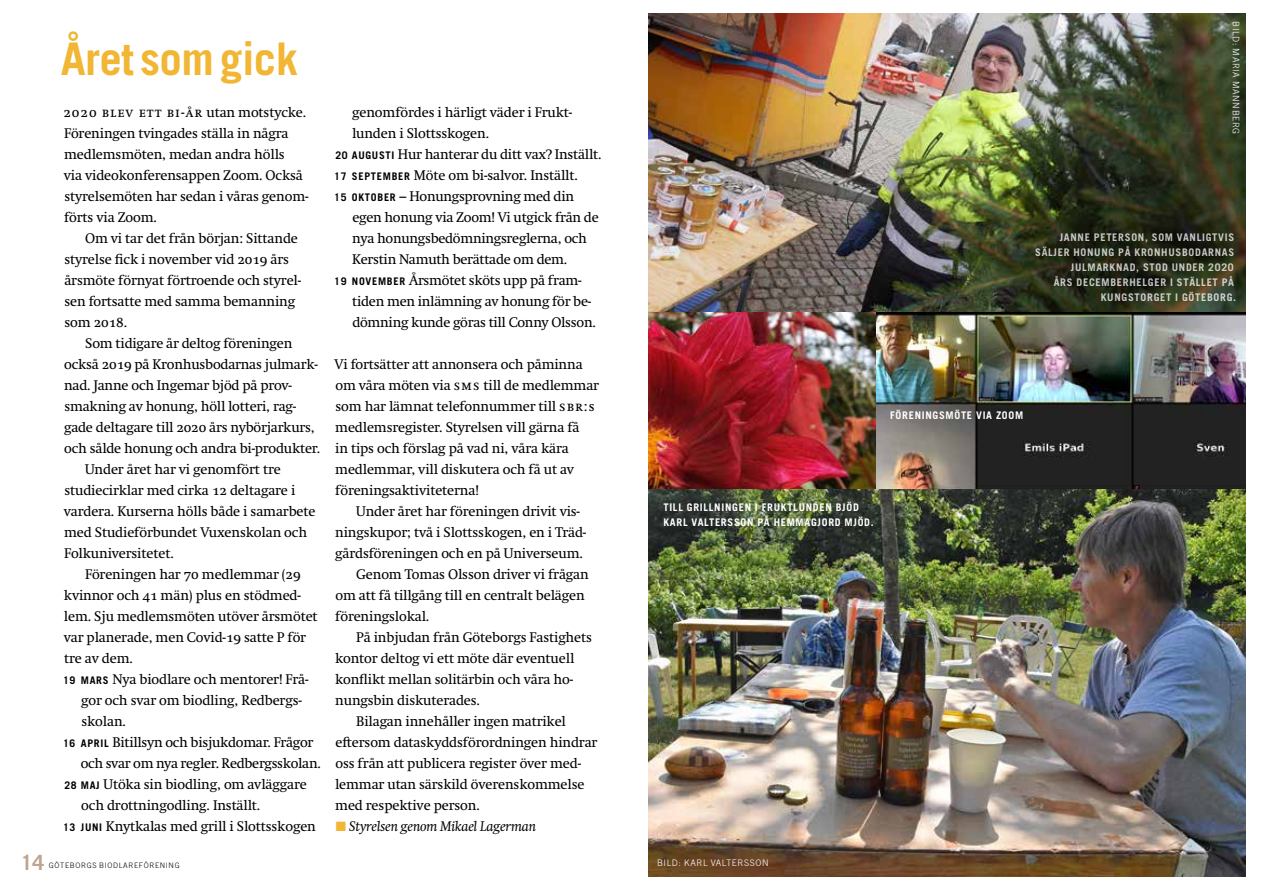
<style>
.page{position:relative;width:1263px;height:893px;background:#fff}
.page>*{position:absolute;margin:0;border:0;box-sizing:border-box;transform-origin:0 0}
.t1{font:700 45px "Trade Gothic";letter-spacing:-.015em;color:#f1b634}
.t2{font:700 21px "Trade Gothic";color:#bea491}
.t3{font:14.25px/21px "Swift Neue LT Pro";letter-spacing:-.01em;color:#000}
.t4{font:italic 14.25px "Swift Neue LT Pro";letter-spacing:-.005em;color:#000}
.t5{font:700 10.5px/15px "Trade Gothic";letter-spacing:.065em;color:#fff}
.t6{font:300 9px "Trade Gothic";letter-spacing:.065em;color:#fff}
.t7{font:300 7.5px "Trade Gothic";letter-spacing:.085em;color:#000}
.s1{font-family:"Trade Gothic";font-weight:700;font-size:10.5px}
.s2{color:#f1b634}
</style>
<div class="page">
<img style="left:648px;top:13px;width:598px;height:300px">
<img style="left:648px;top:313px;width:228px;height:176px">
<img style="left:876px;top:313px;width:370px;height:176px">
<img style="left:648px;top:489px;width:598px;height:387px">
<h1 class="t1" style="left:61px;top:31px;width:239px">Året som gick</h1>
<p class="t3" style="left:63px;top:102px;width:247px">2020 blev ett bi-år utan motstycke.<br>Föreningen tvingades ställa in några medlemsmöten, medan andra hölls<br>via videokonferensappen Zoom. Också styrelsemöten har sedan i våras genom&shy;förts via Zoom.</p>
<p class="t3" style="left:64px;top:228px;width:238px;text-indent:21px">Om vi tar det från början: Sittande styrelse fick i november vid 2019 års årsmöte förnyat förtroende och styrel&shy;sen fortsatte med samma bemanning som 2018.</p>
<p class="t3" style="left:85px;top:333px;width:209px">Som tidigare år deltog föreningen</p>
<p class="t3" style="left:64px;top:354px;width:255px">också 2019 på Kronhusbodarnas julmark-</p>
<p class="t3" style="left:64px;top:375px;width:229px">nad. Janne och Ingemar bjöd på prov-</p>
<p class="t3" style="left:64px;top:396px;width:233px">smakning av honung, höll lotteri, rag-</p>
<p class="t3" style="left:64px;top:417px;width:252px">gade deltagare till 2020 års nybörjarkurs,</p>
<p class="t3" style="left:64px;top:438px;width:258px">och sålde honung och andra bi-produkter.</p>
<p class="t3" style="left:85px;top:459px;width:197px">Under året har vi genomfört tre</p>
<p class="t3" style="left:64px;top:480px;width:232px">studiecirklar med cirka 12 deltagare i</p>
<p class="t3" style="left:64px;top:501px;width:253px">vardera. Kurserna hölls både i samarbete</p>
<p class="t3" style="left:64px;top:522px;width:244px">med Studieförbundet Vuxenskolan och</p>
<p class="t3" style="left:64px;top:543px;width:111px">Folkuniversitetet.</p>
<p class="t3" style="left:85px;top:564px;width:217px">Föreningen har 70 medlemmar (29</p>
<p class="t3" style="left:64px;top:585px;width:239px">kvinnor och 41 män) plus en stödmed-</p>
<p class="t3" style="left:64px;top:606px;width:255px">lem. Sju medlemsmöten utöver årsmötet</p>
<p class="t3" style="left:64px;top:627px;width:244px">var planerade, men Covid-19 satte P för</p>
<p class="t3" style="left:64px;top:648px;width:70px">tre av dem.</p>
<p class="t3" style="left:63px;top:669px;width:247px"><span class="s1">19 MARS</span> Nya biodlare och mentorer! Frå-</p>
<p class="t3" style="left:81px;top:690px;width:222px">gor och svar om biodling, Redbergs-</p>
<p class="t3" style="left:81px;top:711px;width:46px">skolan.</p>
<p class="t3" style="left:63px;top:732px;width:252px"><span class="s1">16 APRIL</span> Bitillsyn och bisjukdomar. Frågor</p>
<p class="t3" style="left:81px;top:753px;width:242px">och svar om nya regler. Redbergsskolan.</p>
<p class="t3" style="left:64px;top:774px;width:244px"><span class="s1">28 MAJ</span> Utöka sin biodling, om avläggare</p>
<p class="t3" style="left:81px;top:795px;width:181px">och drottningodling. Inställt.</p>
<p class="t3" style="left:63px;top:816px;width:254px"><span class="s1">13 JUNI</span> Knytkalas med grill i Slottsskogen</p>
<h2 class="t2" style="left:21px;top:850px;width:25px">14</h2>
<p class="t7" style="left:49px;top:860px;width:132px">GÖTEBORGS BIODLAREFÖRENING</p>
<p class="t3" style="left:352px;top:102px;width:222px">genomfördes i härligt väder i Frukt-</p>
<p class="t3" style="left:352px;top:123px;width:139px">lunden i Slottsskogen.</p>
<p class="t3" style="left:335px;top:144px;width:268px"><span class="s1">20 AUGUSTI</span> Hur hanterar du ditt vax? Inställt.</p>
<p class="t3" style="left:334px;top:165px;width:245px"><span class="s1">17 SEPTEMBER</span> Möte om bi-salvor. Inställt.</p>
<p class="t3" style="left:334px;top:186px;width:241px"><span class="s1">15 OKTOBER</span> – Honungsprovning med din</p>
<p class="t3" style="left:352px;top:207px;width:248px">egen honung via Zoom! Vi utgick från de</p>
<p class="t3" style="left:352px;top:228px;width:236px">nya honungsbedömningsreglerna, och</p>
<p class="t3" style="left:352px;top:249px;width:217px">Kerstin Namuth berättade om dem.</p>
<p class="t3" style="left:334px;top:270px;width:249px"><span class="s1">19 NOVEMBER</span> Årsmötet sköts upp på fram-</p>
<p class="t3" style="left:352px;top:291px;width:240px">tiden men inlämning av honung för be-</p>
<p class="t3" style="left:352px;top:312px;width:245px">dömning kunde göras till Conny Olsson.</p>
<p class="t3" style="left:334px;top:354px;width:266px">Vi fortsätter att annonsera och påminna om våra möten via sms till de medlemmar som har lämnat telefonnummer till sbr:s medlemsregister. Styrelsen vill gärna få<br>in tips och förslag på vad ni, våra kära medlemmar, vill diskutera och få ut av föreningsaktiviteterna!</p>
<p class="t3" style="left:356px;top:501px;width:225px">Under året har föreningen drivit vis-</p>
<p class="t3" style="left:335px;top:522px;width:253px">ningskupor; två i Slottsskogen, en i Träd-</p>
<p class="t3" style="left:335px;top:543px;width:249px">gårdsföreningen och en på Universeum.</p>
<p class="t3" style="left:356px;top:564px;width:234px">Genom Tomas Olsson driver vi frågan</p>
<p class="t3" style="left:335px;top:585px;width:251px">om att få tillgång till en centralt belägen</p>
<p class="t3" style="left:335px;top:606px;width:96px">föreningslokal.</p>
<p class="t3" style="left:356px;top:627px;width:237px">På inbjudan från Göteborgs Fastighets</p>
<p class="t3" style="left:335px;top:648px;width:241px">kontor deltog vi ett möte där eventuell</p>
<p class="t3" style="left:335px;top:669px;width:240px">konflikt mellan solitärbin och våra ho-</p>
<p class="t3" style="left:335px;top:690px;width:146px">nungsbin diskuterades.</p>
<p class="t3" style="left:356px;top:711px;width:211px">Bilagan innehåller ingen matrikel</p>
<p class="t3" style="left:335px;top:732px;width:263px">eftersom dataskyddsförordningen hindrar</p>
<p class="t3" style="left:335px;top:753px;width:247px">oss från att publicera register över med-</p>
<p class="t3" style="left:335px;top:774px;width:251px">lemmar utan särskild överenskommelse</p>
<p class="t3" style="left:335px;top:795px;width:146px">med respektive person.</p>
<p class="t4" style="left:336px;top:818px;width:202px"><span class="s2">■</span> Styrelsen genom Mikael Lagerman</p>
<p class="t6" style="left:1241px;top:21px;width:115px;rotate:90deg">BILD: MARIA MANNBERG</p>
<p class="t5" style="left:1035px;top:229px;width:202px;text-align:right">JANNE PETERSON, SOM VANLIGTVIS<br>SÄLJER HONUNG PÅ KRONHUSBODARNAS<br>JULMARKNAD, STOD UNDER 2020<br>ÅRS DECEMBERHELGER I STÄLLET PÅ<br>KUNGSTORGET I GÖTEBORG.</p>
<p class="t5" style="left:890px;top:408px;width:134px">FÖRENINGSMÖTE VIA ZOOM</p>
<p class="t5" style="left:663px;top:500px;width:212px">TILL GRILLNINGEN I FRUKTLUNDEN BJÖD<br>KARL VALTERSSON PÅ HEMMAGJORD MJÖD.</p>
<p class="t6" style="left:657px;top:857px;width:113px">BILD: KARL VALTERSSON</p>
</div>
